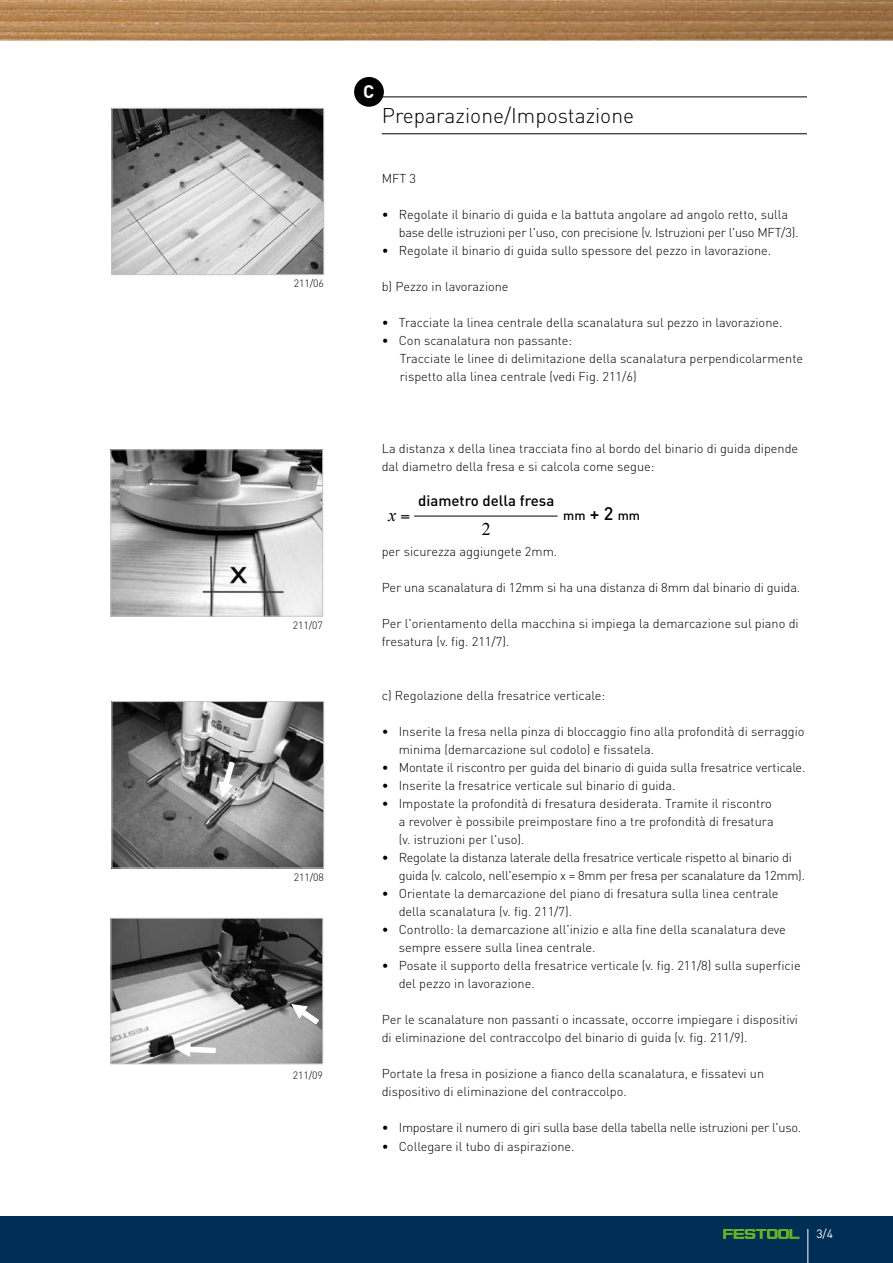
<style>
.page{position:relative;width:893px;height:1263px;background:#fff}
.page>*{position:absolute;margin:0;border:0;box-sizing:border-box;transform-origin:0 0}
.t1{font:300 21px "DIN Pro";color:#000}
.t2{font:700 18px "DIN Pro";color:#fff}
.t3{font:italic 17.85px "Times New Roman";color:#000}
.t4{font:17.85px "Times New Roman";color:#000}
.t5{font:500 15px "DIN Pro";color:#000}
.t6{font:300 12.75px/18px "DIN Pro";color:#000}
.t7{font:300 12.75px/18px "DIN Pro";letter-spacing:-.02em;color:#000}
.t8{font:500 12.75px "DIN Pro";color:#000}
.t9{font:12px "DIN Pro";color:#fff}
.t10{font:300 10.5px "DIN Pro";letter-spacing:-.005em;color:#000}
.s1{font-style:italic}
.s2{font-size:18px}
</style>
<div class="page">
<div style="left:0;top:1216px;width:893px;height:47px;background:#002e54"></div>
<img style="left:0;top:0;width:893px;height:41px">
<svg style="left:723px;top:1229px;width:76px;height:10px"></svg>
<hr style="left:807px;top:1229px;width:1px;height:34px;background:#fff">
<img style="left:113px;top:920px;width:208px;height:142px">
<div style="left:111px;top:918px;width:212px;height:146px;border:1px solid #c5c6c8"></div>
<img style="left:114px;top:110px;width:208px;height:163px">
<div style="left:112px;top:108px;width:212px;height:167px;border:1px solid #c5c6c8"></div>
<img style="left:112px;top:451px;width:209px;height:163px">
<div style="left:110px;top:449px;width:213px;height:167px;border:1px solid #c5c6c8"></div>
<img style="left:114px;top:703px;width:208px;height:163px">
<div style="left:112px;top:701px;width:212px;height:167px;border:1px solid #c5c6c8"></div>
<div style="left:354px;top:77px;width:30px;height:30px;background:#000;border-radius:50%"></div>
<hr style="left:382px;top:97px;width:425px;height:1px;background:#000">
<hr style="left:382px;top:133px;width:425px;height:1px;background:#000">
<hr style="left:415px;top:516px;width:142px;height:1px;background:#000">
<svg style="left:219px;top:762px;width:15px;height:35px"></svg>
<svg style="left:176px;top:1042px;width:39px;height:14px"></svg>
<svg style="left:292px;top:1004px;width:27px;height:20px"></svg>
<p class="t10" style="left:294px;top:276px;width:32px">211/06</p>
<p class="t10" style="left:293px;top:618px;width:32px">211/07</p>
<p class="t10" style="left:294px;top:870px;width:32px">211/08</p>
<p class="t10" style="left:293px;top:1068px;width:32px">211/09</p>
<h2 class="t2" style="left:363px;top:79px;width:13px">C</h2>
<h1 class="t1" style="left:382px;top:101px;width:254px">Preparazione/Impostazione</h1>
<p class="t6" style="left:382px;top:169px;width:36px">MFT 3</p>
<p class="t7" style="left:399px;top:205px;width:401px;text-indent:-17px">• Regolate il binario di guida e la battuta angolare ad angolo retto, sulla base delle istruzioni per l'uso, con precisione (v. Istruzioni per l'uso MFT/3).</p>
<p class="t6" style="left:382px;top:241px;width:391px">• Regolate il binario di guida sullo spessore del pezzo in lavorazione.</p>
<p class="t6" style="left:382px;top:277px;width:128px">b) Pezzo in lavorazione</p>
<p class="t6" style="left:382px;top:313px;width:402px">• Tracciate la linea centrale della scanalatura sul pezzo in lavorazione.</p>
<p class="t6" style="left:400px;top:331px;width:405px;text-indent:-18px">• Con scanalatura non passante:<br>Tracciate le linee di delimitazione della scanalatura perpendicolarmente rispetto alla linea centrale (vedi Fig. 211/6)</p>
<p class="t6" style="left:382px;top:439px;width:418px">La distanza x della linea tracciata fino al bordo del binario di guida dipende dal diametro della fresa e si calcola come segue:</p>
<h3 class="t3" style="left:560px;top:504px;width:14px">m</h3>
<h3 class="t4" style="left:603px;top:504px;width:24px">2<span class="s1">m</span></h3>
<p class="t5" style="left:418px;top:491px;width:138px">diametro della fresa</p>
<h3 class="t3" style="left:416px;top:493px;width:141px">Fräserdurchmesser</h3>
<p class="t8" style="left:563px;top:506px;width:78px">mm <span class="s2">+ 2</span> mm</p>
<h3 class="t3" style="left:389px;top:504px;width:9px">x</h3>
<h3 class="t4" style="left:482px;top:518px;width:10px">2</h3>
<p class="t6" style="left:382px;top:542px;width:177px">per sicurezza aggiungete 2mm.</p>
<p class="t6" style="left:382px;top:578px;width:420px">Per una scanalatura di 12mm si ha una distanza di 8mm dal binario di guida.</p>
<p class="t6" style="left:382px;top:614px;width:418px">Per l'orientamento della macchina si impiega la demarcazione sul piano di fresatura (v. fig. 211/7).</p>
<p class="t6" style="left:382px;top:686px;width:225px">c) Regolazione della fresatrice verticale:</p>
<p class="t6" style="left:399px;top:722px;width:407px;text-indent:-17px">• Inserite la fresa nella pinza di bloccaggio fino alla profondità di serraggio minima (demarcazione sul codolo) e fissatela.</p>
<p class="t6" style="left:382px;top:758px;width:425px">• Montate il riscontro per guida del binario di guida sulla fresatrice verticale.</p>
<p class="t6" style="left:382px;top:776px;width:295px">• Inserite la fresatrice verticale sul binario di guida.</p>
<p class="t6" style="left:399px;top:794px;width:376px;text-indent:-17px">• Impostate la profondità di fresatura desiderata. Tramite il riscontro a revolver è possibile preimpostare fino a tre profondità di fresatura (v. istruzioni per l'uso).</p>
<p class="t7" style="left:399px;top:848px;width:408px;text-indent:-17px">• Regolate la distanza laterale della fresatrice verticale rispetto al binario di guida (v. calcolo, nell'esempio x = 8mm per fresa per scanalature da 12mm).</p>
<p class="t6" style="left:399px;top:884px;width:381px;text-indent:-17px">• Orientate la demarcazione del piano di fresatura sulla linea centrale della scanalatura (v. fig. 211/7).</p>
<p class="t6" style="left:399px;top:920px;width:389px;text-indent:-17px">• Controllo: la demarcazione all'inizio e alla fine della scanalatura deve sempre essere sulla linea centrale.</p>
<p class="t6" style="left:399px;top:956px;width:403px;text-indent:-17px">• Posate il supporto della fresatrice verticale (v. fig. 211/8) sulla superficie del pezzo in lavorazione.</p>
<p class="t6" style="left:382px;top:1010px;width:418px">Per le scanalature non passanti o incassate, occorre impiegare i dispositivi di eliminazione del contraccolpo del binario di guida (v. fig. 211/9).</p>
<p class="t6" style="left:382px;top:1064px;width:384px">Portate la fresa in posizione a fianco della scanalatura, e fissatevi un dispositivo di eliminazione del contraccolpo.</p>
<p class="t7" style="left:382px;top:1118px;width:421px">• Impostare il numero di giri sulla base della tabella nelle istruzioni per l'uso.</p>
<p class="t6" style="left:382px;top:1136px;width:194px">• Collegare il tubo di aspirazione.</p>
<p class="t9" style="left:816px;top:1225px;width:18px">3/4</p>
</div>
